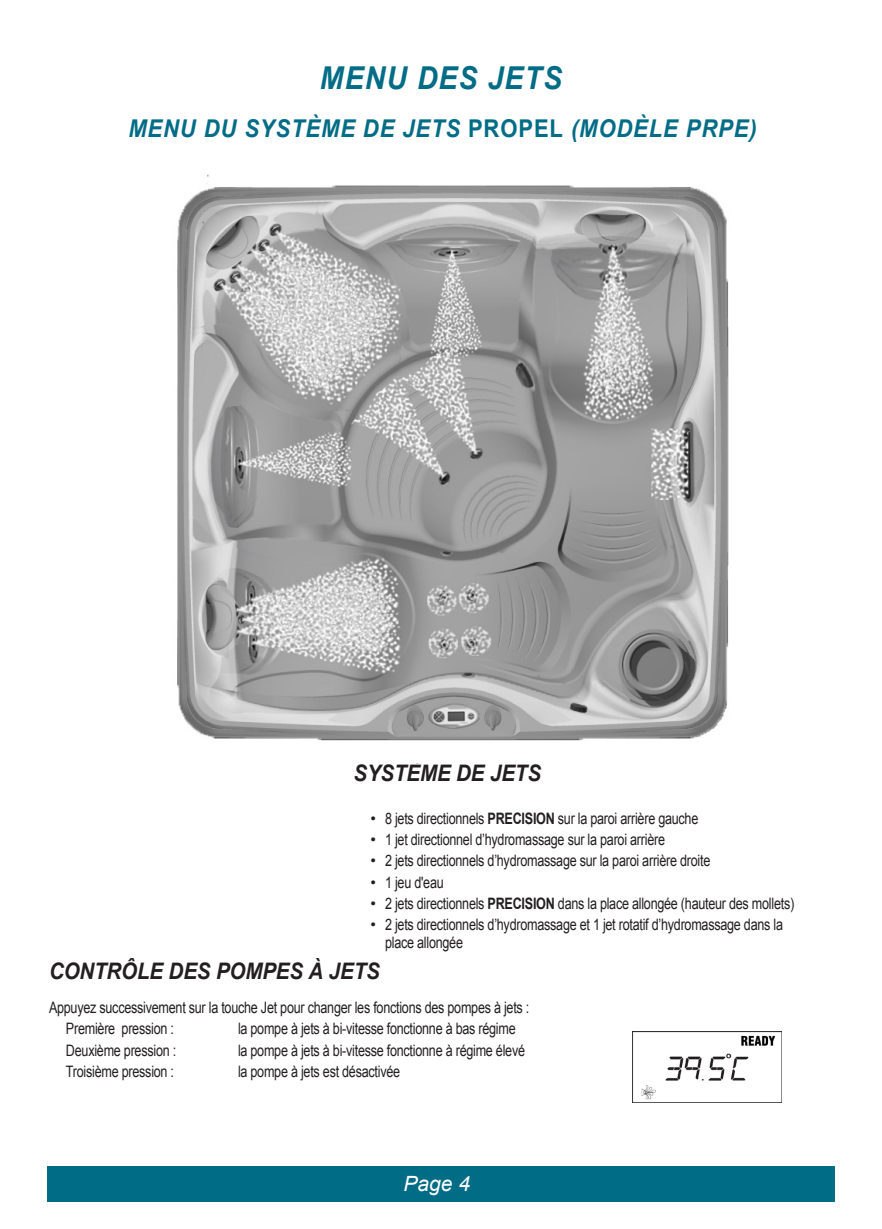
<style>
.page{position:relative;width:882px;height:1229px;background:#fff}
.page>*{position:absolute;margin:0;border:0;box-sizing:border-box;transform-origin:0 0}
.HS_Subhead{font:italic 700 31.5px "Arial";letter-spacing:.04em;color:#006c85;scale:.9 1}
.HS_Subhead-2{font:italic 700 24.5px "Arial";letter-spacing:.04em;color:#006c85;scale:.9 1}
.Small_Sub_heading{font:italic 700 22.75px "Arial";letter-spacing:-.005em;color:#231f20;scale:.9 1}
.t1{font:italic 21px "Arial";color:#fff}
.Bullets_in_body{font:15.75px/17.5px "Arial";letter-spacing:-.02em;color:#231f20}
.Bullets_in_body-2{font:15.75px "Arial";letter-spacing:-.02em;color:#231f20;scale:.8 1}
.Small_Sub_heading-2{font:15.75px "Arial";letter-spacing:-.02em;color:#231f20;scale:.8 1}
.s1{font-style:normal}
.s2{font-weight:700}
</style>
<div class="page">
<div style="left:47px;top:1166px;width:788px;height:35px;background:#006c85"></div>
<img style="left:177px;top:174px;width:552px;height:567px">
<img style="left:632px;top:1031px;width:149px;height:71px">
<p class="HS_Subhead" style="left:320px;top:57px;width:270px">MENU DES JETS</p>
<p class="HS_Subhead-2" style="left:128px;top:112px;width:700px">MENU DU SYSTÈME DE JETS <span class="s1">PROPEL</span> (MODÈLE PRPE)</p>
<p class="Small_Sub_heading" style="left:354px;top:758px;width:210px">SYSTÈME DE JETS</p>
<p class="Bullets_in_body" style="left:371px;top:809px;width:329px">• 8 jets directionnels <span class="s2">PRECISION</span> sur la paroi arrière gauche</p>
<p class="Bullets_in_body" style="left:371px;top:831px;width:296px">• 1 jet directionnel d’hydromassage sur la paroi arrière</p>
<p class="Bullets_in_body" style="left:371px;top:852px;width:341px">• 2 jets directionnels d’hydromassage sur la paroi arrière droite</p>
<p class="Bullets_in_body" style="left:371px;top:873px;width:75px">• 1 jeu d'eau</p>
<p class="Bullets_in_body" style="left:371px;top:895px;width:425px">• 2 jets directionnels <span class="s2">PRECISION</span> dans la place allongée (hauteur des mollets)</p>
<p class="Bullets_in_body" style="left:385px;top:916px;width:400px;text-indent:-15px">• 2 jets directionnels d’hydromassage et 1 jet rotatif d’hydromassage dans la place allongée</p>
<p class="Small_Sub_heading" style="left:49px;top:956px;width:369px">CONTRÔLE DES POMPES À JETS</p>
<p class="Small_Sub_heading-2" style="left:49px;top:997px;width:602px">Appuyez successivement sur la touche Jet pour changer les fonctions des pompes à jets :</p>
<p class="Bullets_in_body-2" style="left:66px;top:1018px;width:136px">Première pression :</p>
<p class="Bullets_in_body-2" style="left:238px;top:1018px;width:349px">la pompe à jets à bi-vitesse fonctionne à bas régime</p>
<p class="Bullets_in_body-2" style="left:66px;top:1039px;width:139px">Deuxième pression :</p>
<p class="Bullets_in_body-2" style="left:238px;top:1039px;width:360px">la pompe à jets à bi-vitesse fonctionne à régime élevé</p>
<p class="Bullets_in_body-2" style="left:66px;top:1061px;width:137px">Troisième pression :</p>
<p class="Bullets_in_body-2" style="left:238px;top:1061px;width:204px">la pompe à jets est désactivée</p>
<h3 class="t1" style="left:404px;top:1170px;width:68px">Page 4</h3>
</div>
